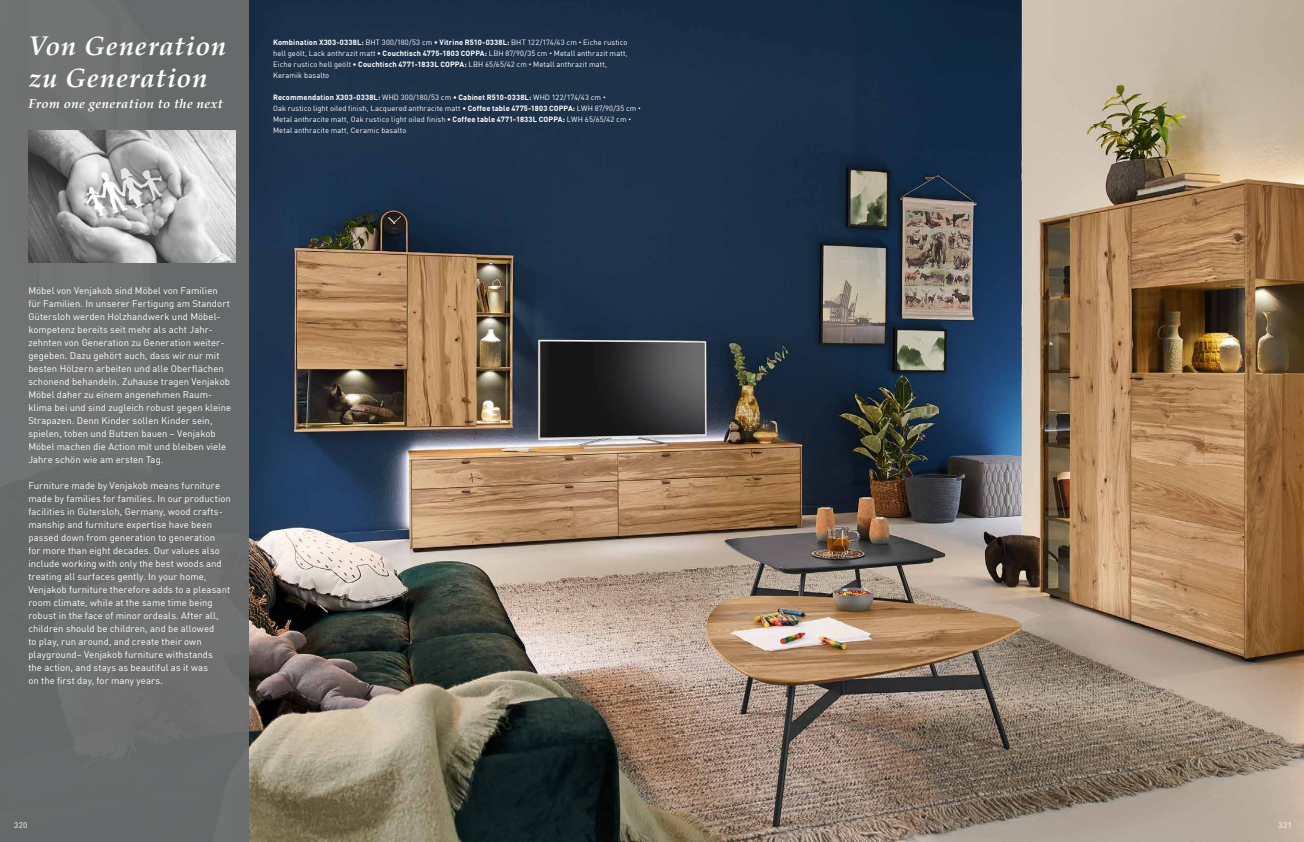
<style>
.page{position:relative;width:1304px;height:842px;background:#fff}
.page>*{position:absolute;margin:0;border:0;box-sizing:border-box;transform-origin:0 0}
.t1{font:italic 700 27px/32.5px "Palatino";letter-spacing:.03em;color:#fff}
.t2{font:italic 700 13px "Palatino";letter-spacing:.035em;color:#fff}
.t3{font:9.5px/13px "DIN Offc";letter-spacing:.01em;color:#fff}
.t4{font:8px "DIN Offc";letter-spacing:.05em;color:#fff}
.t5{font:7.5px/11px "DIN Offc";letter-spacing:.015em;color:#fff}
.s1{font-weight:700}
.s2{font-size:5px}
</style>
<div class="page">
<img style="left:249px;top:0;width:1055px;height:842px">
<div style="left:0;top:0;width:249px;height:842px;background:#6b6e6e"></div>
<img style="left:28px;top:130px;width:208px;height:132px">
<h1 class="t1" style="left:28px;top:29px;width:199px">Von Generation zu Generation</h1>
<h2 class="t2" style="left:28px;top:93px;width:196px">From one generation to the next</h2>
<p class="t5" style="left:273px;top:37px;width:356px"><span class="s1">Kombination X303-0338L:</span> BHT 300/180/53 cm <span class="s1">• Vitrine R510-0338L:</span> BHT 122/174/43 cm <span class="s2">•</span> Eiche rustico hell geölt, Lack anthrazit matt <span class="s1">• Couchtisch 4775-1803 COPPA:</span> LBH 87/90/35 cm <span class="s2">•</span> Metall anthrazit matt, Eiche rustico hell geölt <span class="s1">• Couchtisch 4771-1833L COPPA:</span> LBH 65/65/42 cm <span class="s2">•</span> Metall anthrazit matt, Keramik basalto</p>
<p class="t5" style="left:273px;top:92px;width:369px"><span class="s1">Recommendation X303-0338L:</span> WHD 300/180/53 cm <span class="s1">• Cabinet R510-0338L:</span> WHD 122/174/43 cm <span class="s2">•<br></span>Oak rustico light oiled finish, Lacquered anthracite matt <span class="s1">• Coffee table 4775-1803 COPPA:</span> LWH 87/90/35 cm <span class="s2">• </span>Metal anthracite matt, Oak rustico light oiled finish <span class="s1">• Coffee table 4771-1833L COPPA:</span> LWH 65/65/42 cm <span class="s2">• </span>Metal anthracite matt, Ceramic basalto</p>
<p class="t3" style="left:28px;top:284px;width:204px">Möbel von Venjakob sind Möbel von Familien für Familien. In unserer Fertigung am Standort Gütersloh werden Holzhandwerk und Möbel&shy;kompetenz bereits seit mehr als acht Jahr&shy;zehnten von Generation zu Generation weiter&shy;gegeben. Dazu gehört auch, dass wir nur mit besten Hölzern arbeiten und alle Oberflächen schonend behandeln. Zuhause tragen Venjakob Möbel daher zu einem angenehmen Raum&shy;klima bei und sind zugleich robust gegen kleine Strapazen. Denn Kinder sollen Kinder sein, spielen, toben und Butzen bauen – Venjakob Möbel machen die Action mit und bleiben viele Jahre schön wie am ersten Tag.</p>
<p class="t3" style="left:28px;top:479px;width:204px">Furniture made by Venjakob means furniture made by families for families. In our production facilities in Gütersloh, Germany, wood crafts&shy;manship and furniture expertise have been passed down from generation to generation<br>for more than eight decades. Our values also include working with only the best woods and treating all surfaces gently. In your home, Venjakob furniture therefore adds to a pleasant room climate, while at the same time being robust in the face of minor ordeals. After all, children should be children, and be allowed<br>to play, run around, and create their own playground– Venjakob furniture withstands<br>the action, and stays as beautiful as it was<br>on the first day, for many years.</p>
<p class="t4" style="left:14px;top:820px;width:15px">320</p>
<p class="t4" style="left:1279px;top:820px;width:15px">321</p>
</div>
